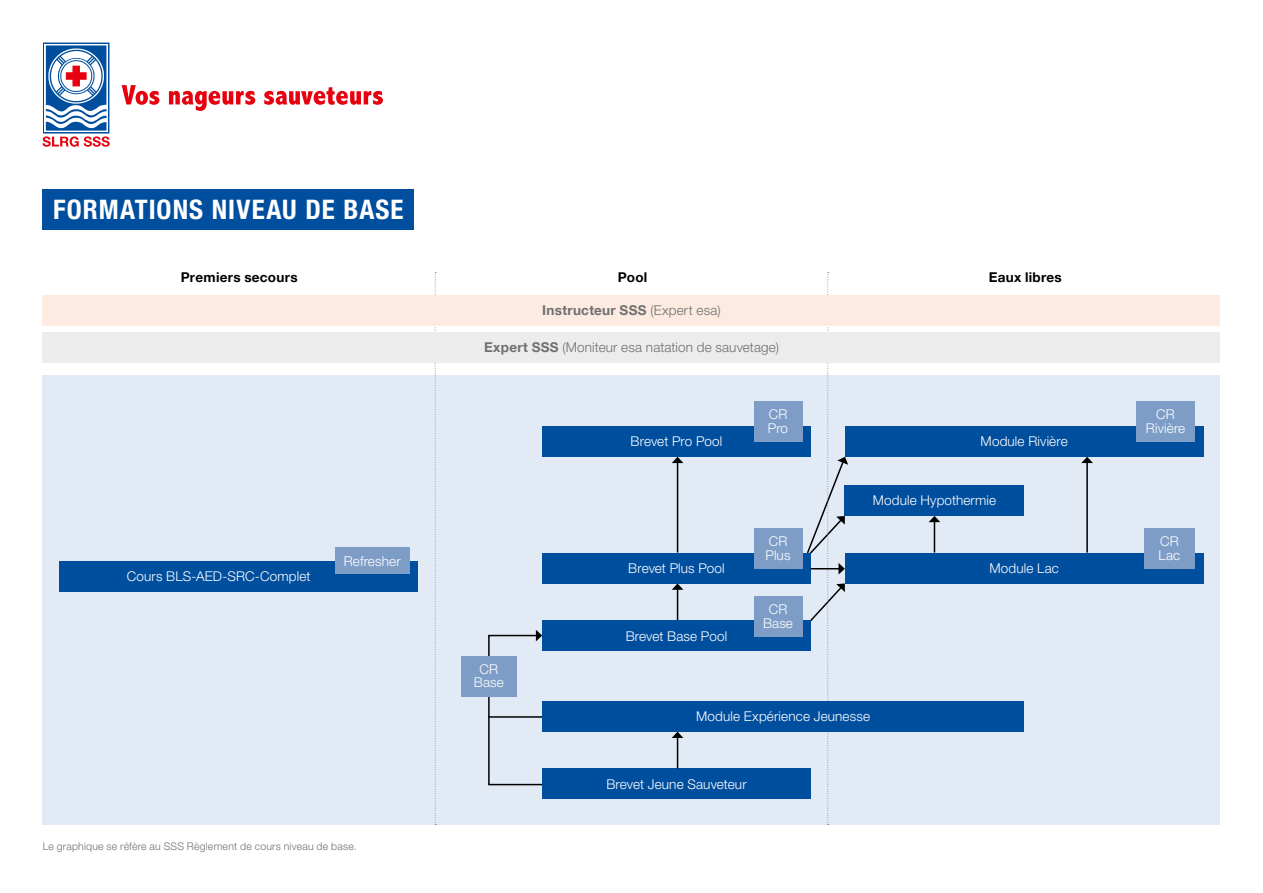
<style>
.page{position:relative;width:1263px;height:893px;background:#fff}
.page>*{position:absolute;margin:0;border:0;box-sizing:border-box;transform-origin:0 0}
.t1{font:700 condensed 27px "Helvetica Neue LT Std";letter-spacing:.04em;color:#fff}
.t2{font:300 13.5px/13.5px "Helvetica Neue LT Std";letter-spacing:.01em;color:#fff}
.t3{font:300 13.5px "Helvetica Neue LT Std";letter-spacing:.01em;color:#6f7070}
.t4{font:700 13.5px "Helvetica Neue LT Pro";letter-spacing:.02em;color:#000}
.t5{font:700 13.5px "Helvetica Neue LT Pro";letter-spacing:.02em;color:#6f7070}
.t6{font:300 10.5px "Helvetica Neue LT Std";letter-spacing:.02em;color:#6f7070}
.s1{font-family:"Helvetica Neue LT Std";font-weight:300}
.s2{font-family:"Helvetica Neue LT Pro";font-weight:700}
</style>
<div class="page">
<div style="left:43px;top:376px;width:1177px;height:449px;background:#e2ebf5"></div>
<div style="left:43px;top:189px;width:371px;height:41px;background:#004e9e"></div>
<div style="left:542px;top:768px;width:269px;height:31px;background:#004e9e"></div>
<div style="left:542px;top:426px;width:269px;height:31px;background:#004e9e"></div>
<div style="left:845px;top:485px;width:179px;height:31px;background:#004e9e"></div>
<div style="left:845px;top:553px;width:358px;height:30px;background:#004e9e"></div>
<div style="left:845px;top:426px;width:358px;height:31px;background:#004e9e"></div>
<svg style="left:487px;top:630px;width:56px;height:156px"></svg>
<hr style="left:677px;top:737px;width:1px;height:31px;background:#000">
<svg style="left:672px;top:732px;width:11px;height:6px"></svg>
<hr style="left:677px;top:589px;width:1px;height:31px;background:#000">
<svg style="left:672px;top:583px;width:11px;height:7px"></svg>
<hr style="left:1086px;top:462px;width:2px;height:91px;background:#000">
<svg style="left:1081px;top:457px;width:12px;height:6px"></svg>
<hr style="left:934px;top:521px;width:1px;height:32px;background:#000">
<svg style="left:929px;top:516px;width:11px;height:6px"></svg>
<hr style="left:677px;top:462px;width:1px;height:91px;background:#000">
<svg style="left:672px;top:457px;width:11px;height:6px"></svg>
<div style="left:542px;top:620px;width:269px;height:31px;background:#004e9e"></div>
<div style="left:542px;top:553px;width:269px;height:30px;background:#004e9e"></div>
<div style="left:754px;top:401px;width:48px;height:40px;background:#7d9dc7"></div>
<div style="left:60px;top:561px;width:358px;height:31px;background:#004e9e"></div>
<div style="left:335px;top:547px;width:75px;height:27px;background:#7d9dc7"></div>
<div style="left:461px;top:656px;width:55px;height:40px;background:#7d9dc7"></div>
<div style="left:1144px;top:528px;width:51px;height:41px;background:#7d9dc7"></div>
<div style="left:1136px;top:401px;width:59px;height:40px;background:#7d9dc7"></div>
<div style="left:754px;top:596px;width:48px;height:40px;background:#7d9dc7"></div>
<div style="left:754px;top:528px;width:48px;height:41px;background:#7d9dc7"></div>
<svg style="left:435px;top:272px;width:1px;height:553px"></svg>
<div style="left:43px;top:295px;width:1177px;height:31px;background:#fdeae0"></div>
<div style="left:43px;top:332px;width:1177px;height:31px;background:#ececec"></div>
<svg style="left:806px;top:272px;width:42px;height:553px"></svg>
<div style="left:542px;top:701px;width:482px;height:31px;background:#004e9e"></div>
<svg style="left:43px;top:45px;width:67px;height:102px"></svg>
<svg style="left:122px;top:85px;width:37px;height:20px"></svg>
<svg style="left:169px;top:91px;width:86px;height:20px"></svg>
<svg style="left:264px;top:87px;width:119px;height:18px"></svg>
<h1 class="t1" style="left:53px;top:193px;width:352px">FORMATIONS NIVEAU DE BASE</h1>
<p class="t4" style="left:181px;top:269px;width:118px">Premiers secours</p>
<p class="t4" style="left:618px;top:269px;width:31px">Pool</p>
<p class="t4" style="left:989px;top:269px;width:75px">Eaux libres</p>
<p class="t5" style="left:542px;top:302px;width:180px">Instructeur SSS <span class="s1">(Expert esa)</span></p>
<p class="t3" style="left:484px;top:339px;width:296px"><span class="s2">Expert SSS</span> (Moniteur esa natation de sauvetage)</p>
<p class="t2" style="left:127px;top:569px;width:185px">Cours BLS-AED-SRC-Complet</p>
<p class="t2" style="left:344px;top:554px;width:58px">Refresher</p>
<p class="t6" style="left:43px;top:840px;width:315px">Le graphique se réfère au SSS Règlement de cours niveau de base.</p>
<p class="t2" style="left:474px;top:662px;width:31px;text-align:center">CR<br>Base</p>
<p class="t2" style="left:631px;top:434px;width:93px">Brevet Pro Pool</p>
<p class="t2" style="left:628px;top:561px;width:98px">Brevet Plus Pool</p>
<p class="t2" style="left:626px;top:629px;width:103px">Brevet Base Pool</p>
<p class="t2" style="left:768px;top:407px;width:22px">CR<br>Pro</p>
<p class="t2" style="left:765px;top:534px;width:27px">CR<br>Plus</p>
<p class="t2" style="left:763px;top:602px;width:31px;text-align:center">CR<br>Base</p>
<p class="t2" style="left:981px;top:434px;width:89px">Module Rivière</p>
<p class="t2" style="left:873px;top:493px;width:125px">Module Hypothermie</p>
<p class="t2" style="left:989px;top:561px;width:71px">Module Lac</p>
<p class="t2" style="left:696px;top:709px;width:176px">Module Expérience Jeunesse</p>
<p class="t2" style="left:606px;top:777px;width:142px">Brevet Jeune Sauveteur</p>
<p class="t2" style="left:1146px;top:407px;width:41px;text-align:center">CR<br>Rivière</p>
<p class="t2" style="left:1158px;top:534px;width:23px">CR<br>Lac</p>
</div>
